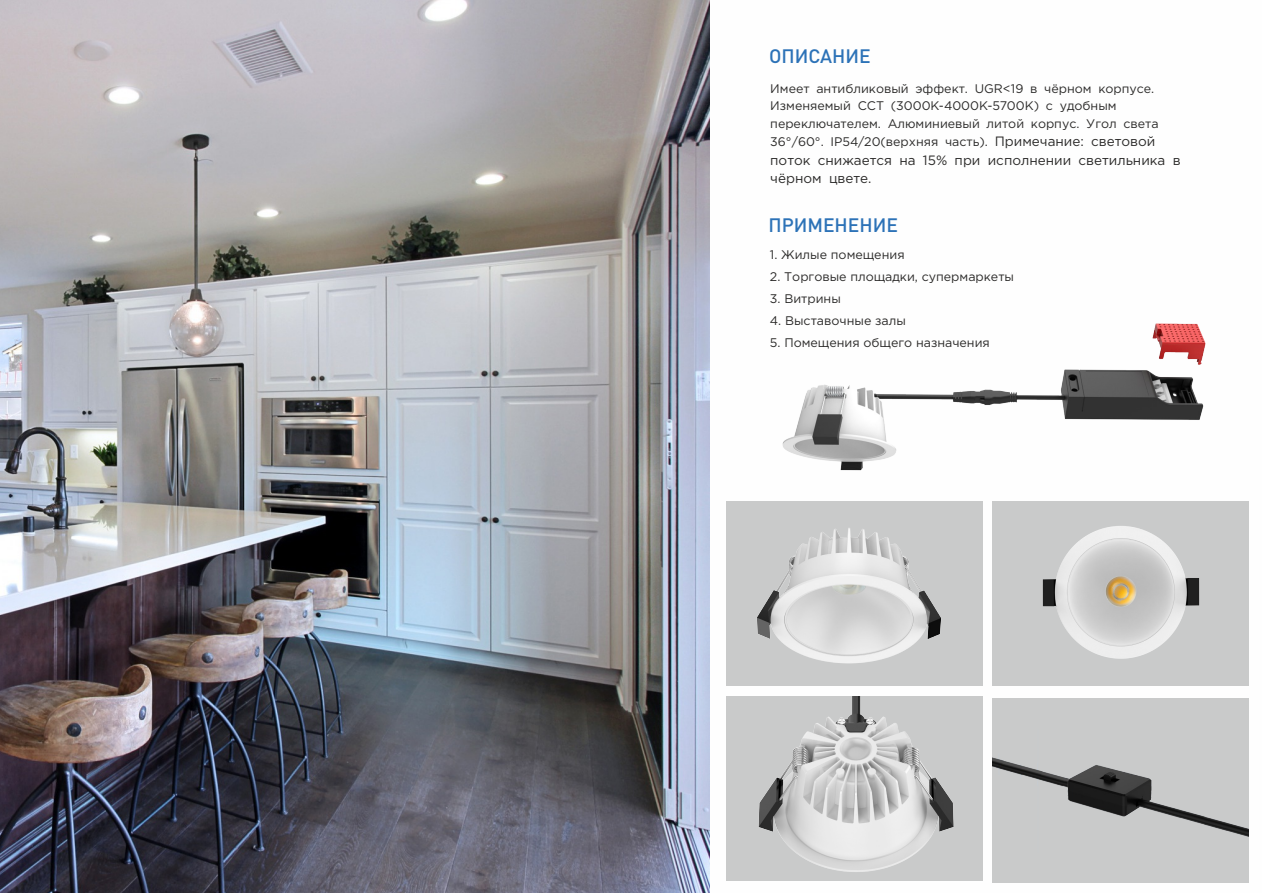
<style>
.page{position:relative;width:1262px;height:893px;background:#fff}
.page>*{position:absolute;margin:0;border:0;box-sizing:border-box;transform-origin:0 0}
.t1{font:500 19.2px "DIN Pro";color:#2c72b7}
.t2{font:13.5px/18.8px "Gotham Pro";color:#2b2a29}
.t3{font:12.45px/17.2px "Gotham Pro";color:#2b2a29}
.s1{font-size:13.5px}
</style>
<div class="page">
<img style="left:726px;top:502px;width:257px;height:184px">
<div style="left:992px;top:697px;width:256px;height:185px;background:#c9caca"></div>
<img style="left:992px;top:757px;width:256px;height:80px">
<img style="left:992px;top:502px;width:256px;height:184px">
<img style="left:726px;top:696px;width:257px;height:184px">
<img style="left:1152px;top:323px;width:54px;height:36px">
<img style="left:782px;top:359px;width:422px;height:112px">
<img style="left:0;top:0;width:709px;height:893px">
<h1 class="t1" style="left:769px;top:49px;width:103px">ОПИСАНИЕ</h1>
<p class="t3" style="left:770px;top:81px;width:390px">Имеет антибликовый эффект. UGR&lt;19 в чёрном корпусе.<br>Изменяемый ССТ (3000K-4000K-5700K) с удобным переключателем. Алюминиевый литой корпус. Угол света</p>
<p class="t3" style="left:770px;top:134px;width:386px">36°/60°. IP54/20(верхняя часть). <span class="s1">Примечание: световой</span></p>
<p class="t2" style="left:770px;top:151px;width:412px">поток снижается на 15% при исполнении светильника в чёрном цвете.</p>
<h1 class="t1" style="left:768px;top:218px;width:131px">ПРИМЕНЕНИЕ</h1>
<p class="t3" style="left:770px;top:247px;width:136px">1. Жилые помещения</p>
<p class="t3" style="left:770px;top:269px;width:246px">2. Торговые площадки, супермаркеты</p>
<p class="t3" style="left:770px;top:291px;width:72px">3. Витрины</p>
<p class="t3" style="left:770px;top:313px;width:137px">4. Выставочные залы</p>
<p class="t3" style="left:770px;top:334px;width:221px">5. Помещения общего назначения</p>
</div>
